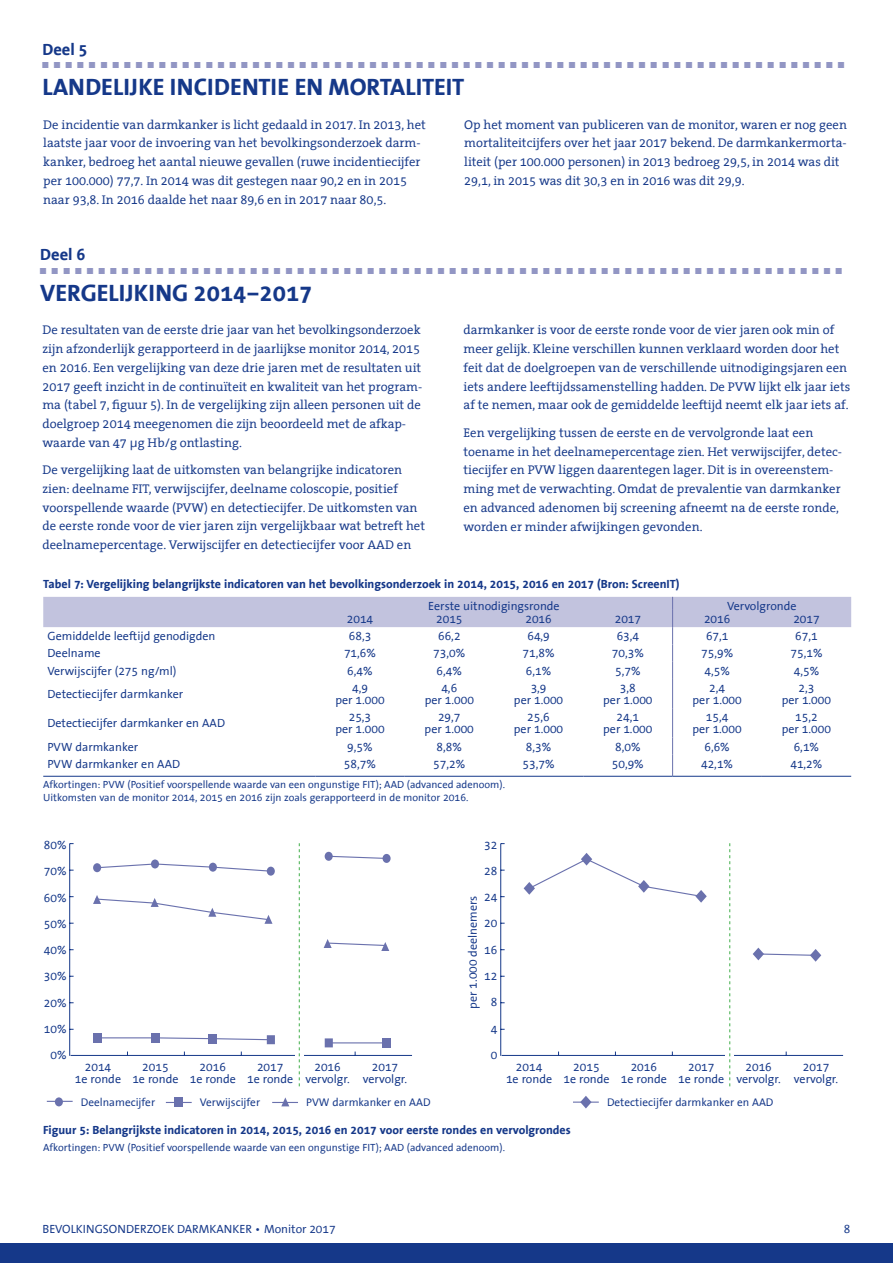
<style>
.page{position:relative;width:893px;height:1263px;background:#fff}
.page>*{position:absolute;margin:0;border:0;box-sizing:border-box;transform-origin:0 0}
.t1{font:700 24px "The Sans Office";color:#153889}
.t2{font:700 16.5px "The Sans Office";color:#153889}
.t3{font:12.75px/18.8px "The Serif Office";color:#153889}
.t4{font:12px/12px "The Sans Office";color:#153889;text-align:center}
.t5{font:700 12px "The Sans Office";color:#153889}
.t6{font:11.25px "The Sans Office";color:#153889}
.t7{font:10.5px/12.6px "The Sans Office";color:#153889}
.t8{font:6px "Erasmus Block";letter-spacing:.95em;color:#9296c4}
</style>
<div class="page">
<div style="left:0;top:1243px;width:893px;height:20px;background:#153889"></div>
<hr style="left:43px;top:776px;width:272px;height:1px;background:#153889">
<hr style="left:315px;top:776px;width:90px;height:1px;background:#153889">
<hr style="left:405px;top:776px;width:89px;height:1px;background:#153889">
<hr style="left:494px;top:776px;width:89px;height:1px;background:#153889">
<hr style="left:583px;top:776px;width:90px;height:1px;background:#153889">
<hr style="left:762px;top:776px;width:89px;height:1px;background:#153889">
<hr style="left:673px;top:776px;width:89px;height:1px;background:#153889">
<svg style="left:43px;top:597px;width:808px;height:179px"></svg>
<hr style="left:71px;top:1055px;width:341px;height:1px;background:#153889">
<hr style="left:69px;top:844px;width:1px;height:212px;background:#153889">
<svg style="left:383px;top:854px;width:8px;height:9px"></svg>
<hr style="left:502px;top:1055px;width:341px;height:1px;background:#153889">
<hr style="left:500px;top:844px;width:1px;height:212px;background:#153889">
<div style="left:383px;top:1038px;width:8px;height:9px;background:#6a71ad"></div>
<svg style="left:93px;top:843px;width:296px;height:243px"></svg>
<svg style="left:524px;top:843px;width:297px;height:243px"></svg>
<svg style="left:47px;top:1101px;width:26px;height:1px"></svg>
<div style="left:55px;top:1097px;width:8px;height:9px;background:#6a71ad;border-radius:50%"></div>
<svg style="left:166px;top:1102px;width:26px;height:1px"></svg>
<div style="left:175px;top:1097px;width:8px;height:9px;background:#6a71ad"></div>
<svg style="left:272px;top:1097px;width:26px;height:9px"></svg>
<hr style="left:573px;top:1101px;width:26px;height:2px;background:#6a71ad">
<svg style="left:580px;top:1096px;width:12px;height:12px"></svg>
<p class="t2" style="left:43px;top:40px;width:47px">Deel 5</p>
<h1 class="t1" style="left:43px;top:75px;width:423px">LANDELIJKE INCIDENTIE EN MORTALITEIT</h1>
<p class="t8" style="left:43px;top:63px;width:803px">AAAAAAAAAAAAAAAAAAAAAAAAAAAAAAAAAAAAAAAAAAAAAAAAAAAAAAAAAAAAAAAAAAAAA</p>
<p class="t3" style="left:43px;top:115px;width:384px">De incidentie van darmkanker is licht gedaald in 2017. In 2013, het laatste jaar voor de invoering van het bevolkingsonderzoek darm&shy;kanker, bedroeg het aantal nieuwe gevallen (ruwe incidentiecijfer per 100.000) 77,7. In 2014 was dit gestegen naar 90,2 en in 2015 naar 93,8. In 2016 daalde het naar 89,6 en in 2017 naar 80,5.</p>
<p class="t3" style="left:464px;top:115px;width:384px">Op het moment van publiceren van de monitor, waren er nog geen mortaliteitcijfers over het jaar 2017 bekend. De darmkankermorta&shy;liteit (per 100.000 personen) in 2013 bedroeg 29,5, in 2014 was dit 29,1, in 2015 was dit 30,3 en in 2016 was dit 29,9.</p>
<p class="t2" style="left:40px;top:246px;width:47px">Deel 6</p>
<h1 class="t1" style="left:40px;top:280px;width:274px">VERGELIJKING 2014–2017</h1>
<p class="t8" style="left:40px;top:268px;width:803px">AAAAAAAAAAAAAAAAAAAAAAAAAAAAAAAAAAAAAAAAAAAAAAAAAAAAAAAAAAAAAAAAAAAAA</p>
<p class="t3" style="left:43px;top:321px;width:381px">De resultaten van de eerste drie jaar van het bevolkingsonderzoek zijn afzonderlijk gerapporteerd in de jaarlijkse monitor 2014, 2015 en 2016. Een vergelijking van deze drie jaren met de resultaten uit 2017 geeft inzicht in de continuïteit en kwaliteit van het program&shy;ma (tabel 7, figuur 5). In de vergelijking zijn alleen personen uit de doelgroep 2014 meegenomen die zijn beoordeeld met de afkap&shy;waarde van 47 µg Hb/g ontlasting.</p>
<p class="t3" style="left:43px;top:461px;width:384px">De vergelijking laat de uitkomsten van belangrijke indicatoren zien: deelname FIT, verwijscijfer, deelname coloscopie, positief voorspellende waarde (PVW) en detectiecijfer. De uitkomsten van de eerste ronde voor de vier jaren zijn vergelijkbaar wat betreft het deelnamepercentage. Verwijscijfer en detectiecijfer voor AAD en</p>
<p class="t3" style="left:463px;top:321px;width:388px">darmkanker is voor de eerste ronde voor de vier jaren ook min of meer gelijk. Kleine verschillen kunnen verklaard worden door het feit dat de doelgroepen van de verschillende uitnodigingsjaren een iets andere leeftijdssamenstelling hadden. De PVW lijkt elk jaar iets af te nemen, maar ook de gemiddelde leeftijd neemt elk jaar iets af.</p>
<p class="t3" style="left:463px;top:423px;width:380px">Een vergelijking tussen de eerste en de vervolgronde laat een toename in het deelnamepercentage zien. Het verwijscijfer, detec&shy;tiecijfer en PVW liggen daarentegen lager. Dit is in overeenstem&shy;ming met de verwachting. Omdat de prevalentie van darmkanker en advanced adenomen bij screening afneemt na de eerste ronde, worden er minder afwijkingen gevonden.</p>
<p class="t5" style="left:43px;top:578px;width:638px">Tabel 7: Vergelijking belangrijkste indicatoren van het bevolkingsonderzoek in 2014, 2015, 2016 en 2017 (Bron: ScreenIT)</p>
<p class="t4" style="left:428px;top:600px;width:133px">Eerste uitnodigingsronde</p>
<p class="t4" style="left:727px;top:600px;width:71px">Vervolgronde</p>
<p class="t4" style="left:347px;top:613px;width:28px">2014</p>
<p class="t4" style="left:436px;top:613px;width:28px">2015</p>
<p class="t4" style="left:525px;top:613px;width:28px">2016</p>
<p class="t4" style="left:615px;top:613px;width:28px">2017</p>
<p class="t4" style="left:704px;top:613px;width:28px">2016</p>
<p class="t4" style="left:793px;top:613px;width:28px">2017</p>
<p class="t4" style="left:48px;top:631px;width:169px">Gemiddelde leeftijd genodigden</p>
<p class="t4" style="left:349px;top:631px;width:24px">68,3</p>
<p class="t4" style="left:438px;top:631px;width:24px">66,2</p>
<p class="t4" style="left:527px;top:631px;width:24px">64,9</p>
<p class="t4" style="left:617px;top:631px;width:24px">63,4</p>
<p class="t4" style="left:706px;top:631px;width:24px">67,1</p>
<p class="t4" style="left:795px;top:631px;width:24px">67,1</p>
<p class="t4" style="left:48px;top:648px;width:55px">Deelname</p>
<p class="t4" style="left:344px;top:648px;width:34px">71,6%</p>
<p class="t4" style="left:433px;top:648px;width:34px">73,0%</p>
<p class="t4" style="left:523px;top:648px;width:34px">71,8%</p>
<p class="t4" style="left:612px;top:648px;width:34px">70,3%</p>
<p class="t4" style="left:701px;top:648px;width:34px">75,9%</p>
<p class="t4" style="left:790px;top:648px;width:34px">75,1%</p>
<p class="t4" style="left:48px;top:665px;width:131px">Verwijscijfer (275 ng/ml)</p>
<p class="t4" style="left:347px;top:665px;width:27px">6,4%</p>
<p class="t4" style="left:437px;top:665px;width:27px">6,4%</p>
<p class="t4" style="left:526px;top:665px;width:27px">6,1%</p>
<p class="t4" style="left:615px;top:665px;width:27px">5,7%</p>
<p class="t4" style="left:704px;top:665px;width:27px">4,5%</p>
<p class="t4" style="left:794px;top:665px;width:27px">4,5%</p>
<p class="t4" style="left:48px;top:688px;width:137px">Detectiecijfer darmkanker</p>
<p class="t4" style="left:335px;top:682px;width:51px">4,9<br>per 1.000</p>
<p class="t4" style="left:425px;top:682px;width:51px">4,6<br>per 1.000</p>
<p class="t4" style="left:514px;top:682px;width:51px">3,9<br>per 1.000</p>
<p class="t4" style="left:603px;top:682px;width:51px">3,8<br>per 1.000</p>
<p class="t4" style="left:693px;top:682px;width:51px">2,4<br>per 1.000</p>
<p class="t4" style="left:782px;top:682px;width:51px">2,3<br>per 1.000</p>
<p class="t4" style="left:47px;top:718px;width:179px">Detectiecijfer darmkanker en AAD</p>
<p class="t4" style="left:335px;top:712px;width:51px">25,3<br>per 1.000</p>
<p class="t4" style="left:425px;top:712px;width:51px">29,7<br>per 1.000</p>
<p class="t4" style="left:514px;top:712px;width:51px">25,6<br>per 1.000</p>
<p class="t4" style="left:603px;top:712px;width:51px">24,1<br>per 1.000</p>
<p class="t4" style="left:692px;top:712px;width:51px">15,4<br>per 1.000</p>
<p class="t4" style="left:782px;top:712px;width:51px">15,2<br>per 1.000</p>
<p class="t4" style="left:47px;top:741px;width:92px">PVW darmkanker</p>
<p class="t4" style="left:347px;top:741px;width:27px">9,5%</p>
<p class="t4" style="left:436px;top:741px;width:27px">8,8%</p>
<p class="t4" style="left:526px;top:741px;width:27px">8,3%</p>
<p class="t4" style="left:615px;top:741px;width:27px">8,0%</p>
<p class="t4" style="left:704px;top:741px;width:27px">6,6%</p>
<p class="t4" style="left:794px;top:741px;width:27px">6,1%</p>
<p class="t4" style="left:47px;top:758px;width:134px">PVW darmkanker en AAD</p>
<p class="t4" style="left:344px;top:758px;width:34px">58,7%</p>
<p class="t4" style="left:433px;top:758px;width:34px">57,2%</p>
<p class="t4" style="left:522px;top:758px;width:34px">53,7%</p>
<p class="t4" style="left:612px;top:758px;width:34px">50,9%</p>
<p class="t4" style="left:701px;top:758px;width:34px">42,1%</p>
<p class="t4" style="left:790px;top:758px;width:34px">41,2%</p>
<p class="t7" style="left:43px;top:779px;width:463px">Afkortingen: PVW (Positief voorspellende waarde van een ongunstige FIT); AAD (advanced adenoom).<br>Uitkomsten van de monitor 2014, 2015 en 2016 zijn zoals gerapporteerd in de monitor 2016.</p>
<p class="t4" style="left:44px;top:832px;width:24px;line-height:26.2px">80%<br>70%<br>60%<br>50%<br>40%<br>30%<br>20%<br>10%<br>0%</p>
<p class="t4" style="left:75px;top:1061px;width:48px">2014<br>1e ronde</p>
<p class="t4" style="left:132px;top:1061px;width:48px">2015<br>1e ronde</p>
<p class="t4" style="left:190px;top:1061px;width:48px">2016<br>1e ronde</p>
<p class="t4" style="left:247px;top:1061px;width:48px">2017<br>1e ronde</p>
<p class="t4" style="left:305px;top:1061px;width:46px">2016 vervolgr.</p>
<p class="t4" style="left:363px;top:1061px;width:46px">2017 vervolgr.</p>
<p class="t4" style="left:484px;top:832px;width:15px;line-height:26.2px">32<br>28<br>24<br>20<br>16<br>12<br>8<br>4<br>0</p>
<p class="t4" style="left:467px;top:1008px;width:114px;rotate:-90deg">per 1.000 deelnemers</p>
<p class="t4" style="left:506px;top:1061px;width:48px">2014<br>1e ronde</p>
<p class="t4" style="left:563px;top:1061px;width:48px">2015<br>1e ronde</p>
<p class="t4" style="left:621px;top:1061px;width:48px">2016<br>1e ronde</p>
<p class="t4" style="left:678px;top:1061px;width:48px">2017<br>1e ronde</p>
<p class="t4" style="left:737px;top:1061px;width:46px">2016 vervolgr.</p>
<p class="t4" style="left:794px;top:1061px;width:46px">2017 vervolgr.</p>
<p class="t6" style="left:81px;top:1096px;width:76px">Deelnamecijfer</p>
<p class="t6" style="left:200px;top:1096px;width:62px">Verwijscijfer</p>
<p class="t6" style="left:306px;top:1096px;width:126px">PVW darmkanker en AAD</p>
<p class="t6" style="left:607px;top:1097px;width:168px">Detectiecijfer darmkanker en AAD</p>
<p class="t5" style="left:43px;top:1124px;width:529px">Figuur 5: Belangrijkste indicatoren in 2014, 2015, 2016 en 2017 voor eerste rondes en vervolgrondes</p>
<p class="t7" style="left:43px;top:1141px;width:463px">Afkortingen: PVW (Positief voorspellende waarde van een ongunstige FIT); AAD (advanced adenoom).</p>
<p class="t4" style="left:43px;top:1224px;width:295px">BEVOLKINGSONDERZOEK DARMKANKER • Monitor 2017</p>
<p class="t4" style="left:844px;top:1224px;width:8px">8</p>
</div>
